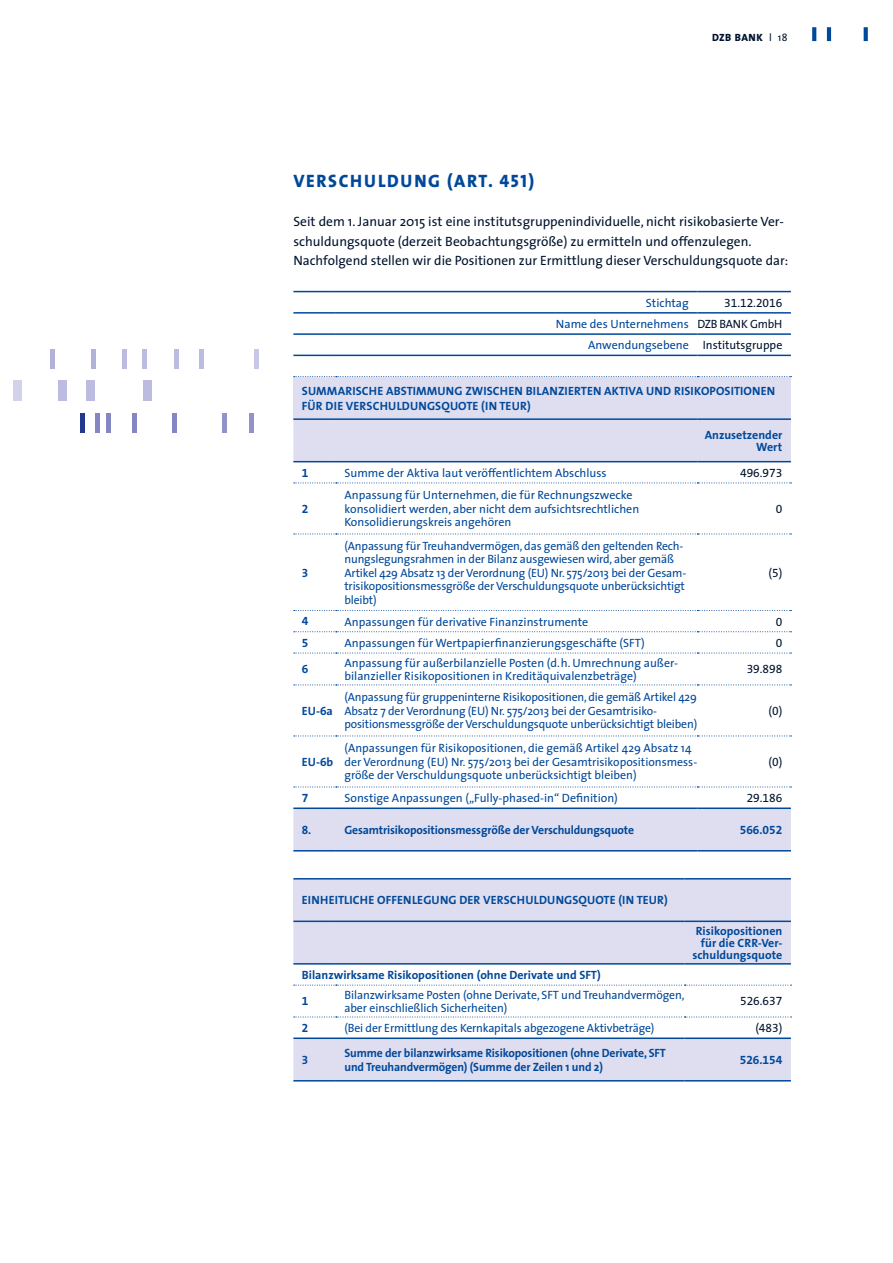
<style>
.page{position:relative;width:893px;height:1263px;background:#fff}
.page>*{position:absolute;margin:0;border:0;box-sizing:border-box;transform-origin:0 0}
.t1{font:18px "The Sans Extra Bold Caps";letter-spacing:.095em;color:#00489a}
.t2{font:13.5px/19.5px "The Sans";color:#00142e}
.t3{font:12px/13.5px "The Sans";letter-spacing:-.005em;color:#00489a}
.t4{font:700 12px/12px "The Sans";color:#00489a}
.t5{font:12px "The Sans Expert";color:#00142e}
.t6{font:12px "The Sans Bold Expert";color:#00489a}
.t7{font:800 10.5px "The Sans";letter-spacing:.05em;color:#00142e}
.s1{font-weight:400}
.s2{color:#00142e}
.s3{font-family:"The Sans Bold Expert";font-weight:400}
</style>
<div class="page">
<div style="left:13px;top:380px;width:8px;height:20px;background:#d2d2eb"></div>
<div style="left:80px;top:413px;width:5px;height:20px;background:#213a8f"></div>
<hr style="left:255px;top:349px;width:4px;height:20px;background:#c8c7e5">
<hr style="left:200px;top:349px;width:4px;height:20px;background:#bcbce0">
<div style="left:174px;top:349px;width:5px;height:20px;background:#bcbce0"></div>
<hr style="left:143px;top:349px;width:4px;height:20px;background:#bcbce0">
<div style="left:122px;top:349px;width:5px;height:20px;background:#bcbce0"></div>
<hr style="left:91px;top:349px;width:4px;height:20px;background:#b1b1da">
<hr style="left:50px;top:349px;width:4px;height:20px;background:#b1b1da">
<div style="left:59px;top:380px;width:8px;height:20px;background:#bcbce0"></div>
<div style="left:86px;top:380px;width:9px;height:20px;background:#bcbce0"></div>
<div style="left:143px;top:380px;width:9px;height:20px;background:#bcbce0"></div>
<div style="left:249px;top:413px;width:5px;height:20px;background:#9092c8"></div>
<hr style="left:223px;top:413px;width:4px;height:20px;background:#9092c8">
<hr style="left:172px;top:413px;width:4px;height:20px;background:#8487c2">
<hr style="left:132px;top:413px;width:4px;height:20px;background:#8487c2">
<hr style="left:106px;top:413px;width:4px;height:20px;background:#8487c2">
<hr style="left:96px;top:413px;width:4px;height:20px;background:#8487c2">
<svg style="left:812px;top:27px;width:4px;height:14px"></svg>
<hr style="left:827px;top:27px;width:4px;height:14px;background:#00489a">
<svg style="left:864px;top:27px;width:4px;height:14px"></svg>
<svg style="left:293px;top:292px;width:498px;height:85px"></svg>
<div style="left:293px;top:377px;width:498px;height:42px;background:#dedef0"></div>
<svg style="left:293px;top:420px;width:498px;height:430px"></svg>
<svg style="left:294px;top:534px;width:497px;height:1px"></svg>
<hr style="left:293px;top:418px;width:43px;height:2px;background:#00489a">
<hr style="left:336px;top:418px;width:361px;height:2px;background:#00489a">
<hr style="left:697px;top:418px;width:94px;height:2px;background:#00489a">
<hr style="left:336px;top:461px;width:361px;height:1px;background:#00489a">
<hr style="left:697px;top:461px;width:94px;height:1px;background:#00489a">
<svg style="left:294px;top:376px;width:497px;height:1px"></svg>
<svg style="left:294px;top:483px;width:497px;height:1px"></svg>
<svg style="left:294px;top:631px;width:497px;height:1px"></svg>
<svg style="left:294px;top:653px;width:497px;height:1px"></svg>
<svg style="left:294px;top:684px;width:497px;height:1px"></svg>
<svg style="left:294px;top:736px;width:497px;height:1px"></svg>
<svg style="left:294px;top:787px;width:497px;height:1px"></svg>
<hr style="left:293px;top:461px;width:43px;height:1px;background:#00489a">
<svg style="left:294px;top:610px;width:497px;height:1px"></svg>
<hr style="left:293px;top:807px;width:43px;height:2px;background:#00489a">
<hr style="left:336px;top:807px;width:361px;height:2px;background:#00489a">
<hr style="left:697px;top:807px;width:94px;height:2px;background:#00489a">
<hr style="left:293px;top:850px;width:43px;height:1px;background:#00489a">
<hr style="left:336px;top:850px;width:361px;height:1px;background:#00489a">
<hr style="left:697px;top:850px;width:94px;height:1px;background:#00489a">
<hr style="left:293px;top:291px;width:43px;height:1px;background:#00489a">
<hr style="left:336px;top:291px;width:361px;height:1px;background:#00489a">
<hr style="left:697px;top:291px;width:94px;height:1px;background:#00489a">
<hr style="left:293px;top:312px;width:43px;height:2px;background:#00489a">
<hr style="left:336px;top:312px;width:361px;height:2px;background:#00489a">
<hr style="left:697px;top:312px;width:94px;height:2px;background:#00489a">
<hr style="left:293px;top:333px;width:43px;height:2px;background:#00489a">
<hr style="left:336px;top:333px;width:361px;height:2px;background:#00489a">
<hr style="left:697px;top:333px;width:94px;height:2px;background:#00489a">
<hr style="left:293px;top:355px;width:43px;height:1px;background:#00489a">
<hr style="left:336px;top:355px;width:361px;height:1px;background:#00489a">
<hr style="left:697px;top:355px;width:94px;height:1px;background:#00489a">
<div style="left:293px;top:879px;width:498px;height:42px;background:#dedef0"></div>
<div style="left:293px;top:922px;width:498px;height:158px;background:#dedef0"></div>
<hr style="left:293px;top:920px;width:43px;height:2px;background:#00489a">
<hr style="left:336px;top:920px;width:349px;height:2px;background:#00489a">
<hr style="left:685px;top:920px;width:106px;height:2px;background:#00489a">
<hr style="left:336px;top:963px;width:349px;height:1px;background:#00489a">
<hr style="left:685px;top:963px;width:106px;height:1px;background:#00489a">
<hr style="left:293px;top:878px;width:43px;height:1px;background:#00489a">
<hr style="left:336px;top:878px;width:349px;height:1px;background:#00489a">
<hr style="left:685px;top:878px;width:106px;height:1px;background:#00489a">
<svg style="left:293px;top:964px;width:498px;height:73px"></svg>
<hr style="left:293px;top:963px;width:43px;height:1px;background:#00489a">
<hr style="left:293px;top:1037px;width:43px;height:2px;background:#00489a">
<hr style="left:336px;top:1037px;width:349px;height:2px;background:#00489a">
<hr style="left:685px;top:1037px;width:106px;height:2px;background:#00489a">
<hr style="left:293px;top:1080px;width:43px;height:1px;background:#00489a">
<hr style="left:336px;top:1080px;width:349px;height:1px;background:#00489a">
<hr style="left:685px;top:1080px;width:106px;height:1px;background:#00489a">
<p class="t7" style="left:712px;top:29px;width:77px">DZB BANK <span class="s1">l 18</span></p>
<h1 class="t1" style="left:293px;top:166px;width:242px">VERSCHULDUNG (ART. 451)</h1>
<p class="t2" style="left:293px;top:212px;width:496px">Seit dem 1. Januar 2015 ist eine institutsgruppenindividuelle, nicht risikobasierte Ver&shy;schuldungsquote (derzeit Beobachtungsgröße) zu ermitteln und offenzulegen.<br>Nachfolgend stellen wir die Positionen zur Ermittlung dieser Verschuldungsquote dar:</p>
<p class="t3" style="left:646px;top:295px;width:44px">Stichtag</p>
<p class="t5" style="left:724px;top:293px;width:60px">31.12.2016</p>
<p class="t3" style="left:556px;top:313px;width:228px;line-height:21.3px;text-align:right">Name des Unternehmens <span class="s2">DZB BANK GmbH<br></span>Anwendungsebene <span class="s2">Institutsgruppe</span></p>
<p class="t4" style="left:302px;top:383px;width:475px;line-height:15px">SUMMARISCHE ABSTIMMUNG ZWISCHEN BILANZIERTEN AKTIVA UND RISIKOPOSITIONEN<br>FÜR DIE VERSCHULDUNGSQUOTE (IN TEUR)</p>
<p class="t4" style="left:705px;top:428px;width:79px;text-align:right">Anzusetzender<br>Wert</p>
<p class="t6" style="left:302px;top:463px;width:8px">1</p>
<p class="t3" style="left:344px;top:466px;width:264px">Summe der Aktiva laut veröffentlichtem Abschluss</p>
<p class="t5" style="left:740px;top:463px;width:44px">496.973</p>
<p class="t6" style="left:302px;top:499px;width:8px">2</p>
<p class="t3" style="left:344px;top:488px;width:296px">Anpassung für Unternehmen, die für Rechnungszwecke konsolidiert werden, aber nicht dem aufsichtsrechtlichen<br>Konsolidierungskreis angehören</p>
<p class="t5" style="left:776px;top:499px;width:8px">0</p>
<p class="t6" style="left:302px;top:562px;width:8px">3</p>
<p class="t3" style="left:344px;top:538px;width:343px">(Anpassung für Treuhandvermögen, das gemäß den geltenden Rech&shy;nungslegungsrahmen in der Bilanz ausgewiesen wird, aber gemäß Artikel 429 Absatz 13 der Verordnung (EU) Nr. 575/2013 bei der Gesam&shy;trisikopositionsmessgröße der Verschuldungsquote unberücksichtigt bleibt)</p>
<p class="t5" style="left:768px;top:563px;width:15px">(5)</p>
<p class="t6" style="left:302px;top:611px;width:8px">4</p>
<p class="t3" style="left:344px;top:614px;width:245px">Anpassungen für derivative Finanzinstrumente</p>
<p class="t5" style="left:776px;top:611px;width:8px">0</p>
<p class="t6" style="left:302px;top:633px;width:8px">5</p>
<p class="t3" style="left:344px;top:636px;width:302px">Anpassungen für Wertpapierfinanzierungsgeschäfte (SFT)</p>
<p class="t5" style="left:776px;top:633px;width:8px">0</p>
<p class="t6" style="left:302px;top:659px;width:8px">6</p>
<p class="t3" style="left:344px;top:655px;width:335px">Anpassung für außerbilanzielle Posten (d.h. Umrechnung außer&shy;bilanzieller Risikopositionen in Kreditäquivalenzbeträge)</p>
<p class="t5" style="left:747px;top:659px;width:37px">39.898</p>
<p class="t4" style="left:302px;top:704px;width:32px">EU-<span class="s3">6</span>a</p>
<p class="t3" style="left:344px;top:690px;width:354px">(Anpassung für gruppeninterne Risikopositionen, die gemäß Artikel 429<br>Absatz 7 der Verordnung (EU) Nr. 575/2013 bei der Gesamtrisiko&shy;positionsmessgröße der Verschuldungsquote unberücksichtigt bleiben)</p>
<p class="t5" style="left:768px;top:701px;width:15px">(0)</p>
<p class="t4" style="left:302px;top:755px;width:33px">EU-<span class="s3">6</span>b</p>
<p class="t3" style="left:344px;top:741px;width:354px">(Anpassungen für Risikopositionen, die gemäß Artikel 429 Absatz 14 der Verordnung (EU) Nr. 575/2013 bei der Gesamtrisikopositionsmess&shy;größe der Verschuldungsquote unberücksichtigt bleiben)</p>
<p class="t5" style="left:768px;top:752px;width:15px">(0)</p>
<p class="t6" style="left:302px;top:788px;width:8px">7</p>
<p class="t3" style="left:344px;top:791px;width:275px">Sonstige Anpassungen („Fully-phased-in“ Definition)</p>
<p class="t5" style="left:747px;top:788px;width:37px">29.186</p>
<p class="t6" style="left:302px;top:820px;width:11px">8.</p>
<p class="t4" style="left:344px;top:823px;width:291px">Gesamtrisikopositionsmessgröße der Verschuldungsquote</p>
<p class="t6" style="left:740px;top:820px;width:44px">566.052</p>
<p class="t4" style="left:302px;top:894px;width:367px">EINHEITLICHE OFFENLEGUNG DER VERSCHULDUNGSQUOTE (IN TEUR)</p>
<p class="t4" style="left:692px;top:924px;width:91px;text-align:right">Risikopositionen für die CRR-Ver&shy;schuldungsquote</p>
<p class="t4" style="left:302px;top:969px;width:300px">Bilanzwirksame Risikopositionen (ohne Derivate und SFT)</p>
<p class="t6" style="left:302px;top:991px;width:8px">1</p>
<p class="t3" style="left:344px;top:987px;width:342px">Bilanzwirksame Posten (ohne Derivate, SFT und Treuhandvermögen, aber einschließlich Sicherheiten)</p>
<p class="t5" style="left:740px;top:991px;width:44px">526.637</p>
<p class="t6" style="left:302px;top:1018px;width:8px">2</p>
<p class="t3" style="left:344px;top:1021px;width:312px">(Bei der Ermittlung des Kernkapitals abgezogene Aktivbeträge)</p>
<p class="t5" style="left:755px;top:1018px;width:29px">(483)</p>
<p class="t6" style="left:302px;top:1050px;width:8px">3</p>
<p class="t4" style="left:344px;top:1046px;width:323px;line-height:13.5px">Summe der bilanzwirksame Risikopositionen (ohne Derivate, SFT und Treuhandvermögen) (Summe der Zeilen 1 und 2)</p>
<p class="t6" style="left:740px;top:1050px;width:44px">526.154</p>
</div>
